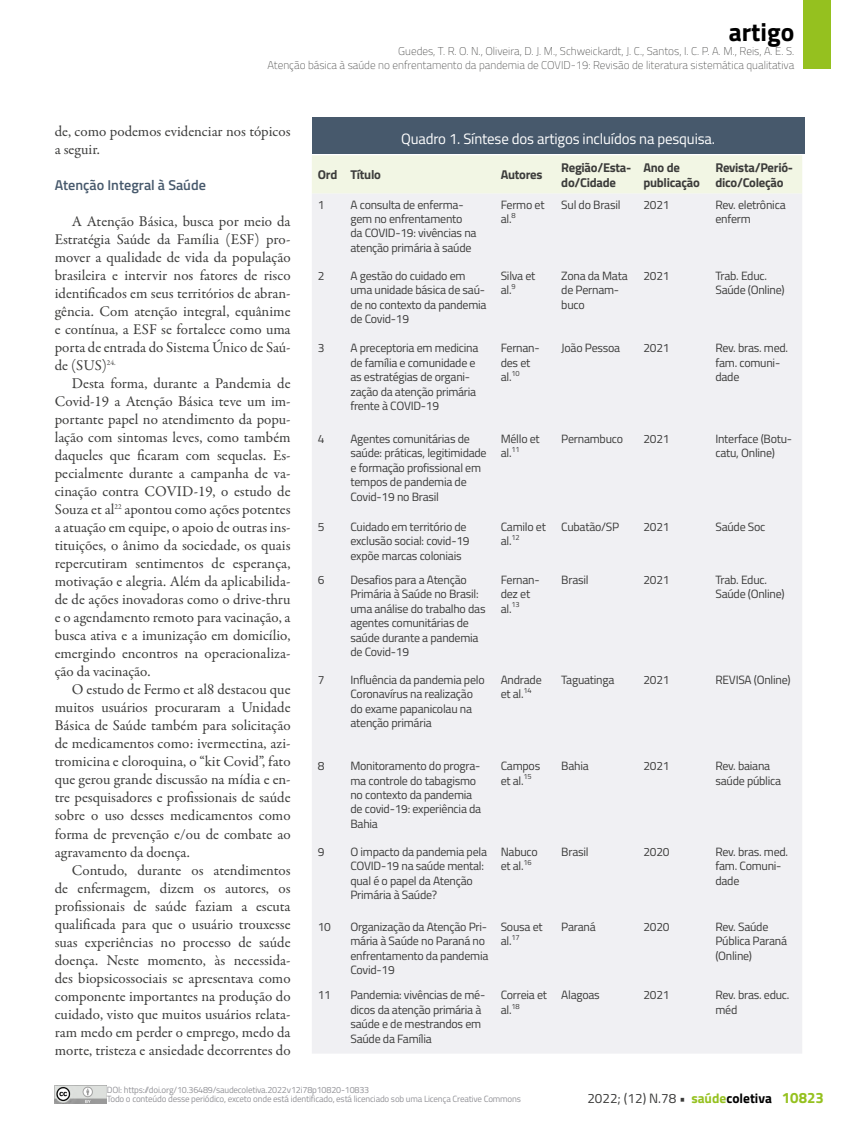
<style>
.page{position:relative;width:859px;height:1132px;background:#fff}
.page>*{position:absolute;margin:0;border:0;box-sizing:border-box;transform-origin:0 0}
.t1{font:700 25.5px "Titillium";color:#000}
.t2{font:15px/18px "Garamond Premr Pro";color:#3c3c3b;text-align:justify}
.t3{font:15px "Titillium";letter-spacing:-.01em;color:#fff}
.t4{font:600 14.25px "Titillium";color:#47596c}
.t5{font:13.5px "Titillium";color:#3c3c3b}
.t6{font:700 12.75px/15.3px "Titillium";letter-spacing:-.02em;color:#3c3c3b}
.t7{font:12px/14.4px "Titillium";letter-spacing:-.02em;color:#3c3c3b}
.t8{font:100 11.25px/13.5px "Titillium";color:#3c3c3b;text-align:right}
.t9{font:9px/9.4px "Titillium";letter-spacing:-.02em;color:#939398}
.s1{font-weight:700}
.s2{font-weight:700;color:#95c11f}
.s3{font-weight:700;color:#000}
.s4{font-weight:700;font-size:15px;color:#95c11f}
</style>
<div class="page">
<div style="left:804px;top:0;width:27px;height:69px;background:#95c11f"></div>
<img style="left:55px;top:1085px;width:51px;height:17px">
<div style="left:312px;top:118px;width:492px;height:36px;background:#47596c"></div>
<div style="left:312px;top:155px;width:490px;height:38px;background:#f2f6e4"></div>
<div style="left:312px;top:193px;width:490px;height:860px;background:#f0f0f3"></div>
<h1 class="t1" style="left:729px;top:12px;width:67px">artigo</h1>
<p class="t8" style="left:267px;top:44px;width:528px">Guedes, T. R. O. N., Oliveira, D. J. M., Schweickardt, J. C., Santos, I. C. P. A. M., Reis, A. E. S.<br>Atenção básica à saúde no enfrentamento da pandemia de COVID-19: Revisão de literatura sistemática qualitativa</p>
<p class="t2" style="left:55px;top:122px;width:237px">de, como podemos evidenciar nos tópicos a seguir.</p>
<p class="t4" style="left:55px;top:174px;width:153px">Atenção Integral à Saúde</p>
<p class="t2" style="left:55px;top:212px;width:237px;text-indent:17px">A Atenção Básica, busca por meio da Estratégia Saúde da Família (ESF) pro&shy;mover a qualidade de vida da população brasileira e intervir nos fatores de risco identificados em seus territórios de abran&shy;gência. Com atenção integral, equânime e contínua, a ESF se fortalece como uma porta de entrada do Sistema Único de Saú&shy;de (SUS)<sup>24.</sup></p>
<p class="t2" style="left:55px;top:374px;width:237px;text-indent:17px">Desta forma, durante a Pandemia de Covid-19 a Atenção Básica teve um im&shy;portante papel no atendimento da popu&shy;lação com sintomas leves, como também daqueles que ficaram com sequelas. Es&shy;pecialmente durante a campanha de va&shy;cinação contra COVID-19, o estudo de Souza et al<sup>22</sup> apontou como ações potentes a atuação em equipe, o apoio de outras ins&shy;tituições, o ânimo da sociedade, os quais repercutiram sentimentos de esperança, motivação e alegria. Além da aplicabilida&shy;de de ações inovadoras como o drive-thru e o agendamento remoto para vacinação, a busca ativa e a imunização em domicílio, emergindo encontros na operacionaliza&shy;ção da vacinação.</p>
<p class="t2" style="left:55px;top:680px;width:237px;text-indent:17px">O estudo de Fermo et al8 destacou que muitos usuários procuraram a Unidade Básica de Saúde também para solicitação de medicamentos como: ivermectina, azi&shy;tromicina e cloroquina, o “kit Covid”, fato que gerou grande discussão na mídia e en&shy;tre pesquisadores e profissionais de saúde sobre o uso desses medicamentos como forma de prevenção e/ou de combate ao agravamento da doença.</p>
<p class="t2" style="left:55px;top:860px;width:237px;text-indent:17px">Contudo, durante os atendimentos de enfermagem, dizem os autores, os profissionais de saúde faziam a escuta qualificada para que o usuário trouxesse suas experiências no processo de saúde doença. Neste momento, às necessida&shy;des biopsicossociais se apresentava como componente importantes na produção do cuidado, visto que muitos usuários relata&shy;ram medo em perder o emprego, medo da morte, tristeza e ansiedade decorrentes do</p>
<p class="t3" style="left:401px;top:128px;width:316px">Quadro 1. Síntese dos artigos incluídos na pesquisa.</p>
<p class="t6" style="left:318px;top:166px;width:65px">Ord Título</p>
<p class="t6" style="left:501px;top:166px;width:43px">Autores</p>
<p class="t6" style="left:561px;top:159px;width:72px">Região/Esta&shy;do/Cidade</p>
<p class="t6" style="left:643px;top:159px;width:58px">Ano de publicação</p>
<p class="t6" style="left:715px;top:159px;width:79px">Revista/Perió&shy;dico/Coleção</p>
<p class="t7" style="left:318px;top:196px;width:8px">1</p>
<p class="t7" style="left:350px;top:196px;width:128px">A consulta de enferma&shy;gem no enfrentamento da COVID-19: vivências na atenção primária à saúde</p>
<p class="t7" style="left:501px;top:196px;width:45px">Fermo et al.<sup>8</sup></p>
<p class="t7" style="left:561px;top:196px;width:61px">Sul do Brasil</p>
<p class="t7" style="left:643px;top:196px;width:28px">2021</p>
<p class="t7" style="left:715px;top:196px;width:72px">Rev. eletrônica enferm</p>
<p class="t7" style="left:318px;top:268px;width:8px">2</p>
<p class="t7" style="left:350px;top:268px;width:138px">A gestão do cuidado em uma unidade básica de saú&shy;de no contexto da pandemia de Covid-19</p>
<p class="t7" style="left:501px;top:268px;width:36px">Silva et al.<sup>9</sup></p>
<p class="t7" style="left:561px;top:268px;width:68px">Zona da Mata de Pernam&shy;buco</p>
<p class="t7" style="left:643px;top:268px;width:28px">2021</p>
<p class="t7" style="left:715px;top:268px;width:71px">Trab. Educ.<br>Saúde (Online)</p>
<p class="t7" style="left:318px;top:340px;width:8px">3</p>
<p class="t7" style="left:350px;top:340px;width:130px">A preceptoria em medicina de família e comunidade e as estratégias de organi&shy;zação da atenção primária frente à COVID-19</p>
<p class="t7" style="left:501px;top:340px;width:41px">Fernan&shy;des et al.<sup>10</sup></p>
<p class="t7" style="left:561px;top:340px;width:60px">João Pessoa</p>
<p class="t7" style="left:643px;top:340px;width:28px">2021</p>
<p class="t7" style="left:715px;top:340px;width:74px">Rev. bras. med. fam. comuni&shy;dade</p>
<p class="t7" style="left:318px;top:431px;width:8px">4</p>
<p class="t7" style="left:350px;top:431px;width:138px">Agentes comunitárias de saúde: práticas, legitimidade e formação profissional em tempos de pandemia de<br>Covid-19 no Brasil</p>
<p class="t7" style="left:501px;top:431px;width:41px">Méllo et al.<sup>11</sup></p>
<p class="t7" style="left:561px;top:431px;width:63px">Pernambuco</p>
<p class="t7" style="left:643px;top:431px;width:28px">2021</p>
<p class="t7" style="left:715px;top:431px;width:78px">Interface (Botu&shy;catu, Online)</p>
<p class="t7" style="left:318px;top:519px;width:8px">5</p>
<p class="t7" style="left:350px;top:519px;width:121px">Cuidado em território de exclusão social: covid-19 expõe marcas coloniais</p>
<p class="t7" style="left:501px;top:519px;width:47px">Camilo et al.<sup>12</sup></p>
<p class="t7" style="left:561px;top:519px;width:60px">Cubatão/SP</p>
<p class="t7" style="left:643px;top:519px;width:28px">2021</p>
<p class="t7" style="left:715px;top:519px;width:52px">Saúde Soc</p>
<p class="t7" style="left:318px;top:571px;width:8px">6</p>
<p class="t7" style="left:350px;top:571px;width:137px">Desafios para a Atenção<br>Primária à Saúde no Brasil: uma análise do trabalho das agentes comunitárias de saúde durante a pandemia de Covid-19</p>
<p class="t7" style="left:501px;top:571px;width:41px">Fernan&shy;dez et al.<sup>13</sup></p>
<p class="t7" style="left:561px;top:571px;width:29px">Brasil</p>
<p class="t7" style="left:643px;top:571px;width:28px">2021</p>
<p class="t7" style="left:715px;top:571px;width:71px">Trab. Educ.<br>Saúde (Online)</p>
<p class="t7" style="left:318px;top:671px;width:8px">7</p>
<p class="t7" style="left:350px;top:671px;width:136px">Influência da pandemia pelo<br>Coronavírus na realização do exame papanicolau na atenção primária</p>
<p class="t7" style="left:501px;top:671px;width:43px">Andrade et al.<sup>14</sup></p>
<p class="t7" style="left:561px;top:671px;width:55px">Taguatinga</p>
<p class="t7" style="left:643px;top:671px;width:28px">2021</p>
<p class="t7" style="left:715px;top:671px;width:77px">REVISA (Online)</p>
<p class="t7" style="left:318px;top:757px;width:8px">8</p>
<p class="t7" style="left:350px;top:757px;width:132px">Monitoramento do progra&shy;ma controle do tabagismo no contexto da pandemia de covid-19: experiência da<br>Bahia</p>
<p class="t7" style="left:501px;top:757px;width:41px">Campos et al.<sup>15</sup></p>
<p class="t7" style="left:561px;top:757px;width:29px">Bahia</p>
<p class="t7" style="left:643px;top:757px;width:28px">2021</p>
<p class="t7" style="left:715px;top:757px;width:67px">Rev. baiana saúde pública</p>
<p class="t7" style="left:318px;top:843px;width:8px">9</p>
<p class="t7" style="left:350px;top:843px;width:138px">O impacto da pandemia pela<br>COVID-19 na saúde mental: qual é o papel da Atenção<br>Primária à Saúde?</p>
<p class="t7" style="left:501px;top:843px;width:39px">Nabuco et al.<sup>16</sup></p>
<p class="t7" style="left:561px;top:843px;width:29px">Brasil</p>
<p class="t7" style="left:643px;top:843px;width:28px">2020</p>
<p class="t7" style="left:715px;top:843px;width:74px">Rev. bras. med. fam. Comuni&shy;dade</p>
<p class="t7" style="left:318px;top:918px;width:15px">10</p>
<p class="t7" style="left:350px;top:918px;width:139px">Organização da Atenção Pri&shy;mária à Saúde no Paraná no enfrentamento da pandemia<br>Covid-19</p>
<p class="t7" style="left:501px;top:918px;width:43px">Sousa et al.<sup>17</sup></p>
<p class="t7" style="left:561px;top:918px;width:36px">Paraná</p>
<p class="t7" style="left:643px;top:918px;width:28px">2020</p>
<p class="t7" style="left:715px;top:918px;width:73px">Rev. Saúde<br>Pública Paraná (Online)</p>
<p class="t7" style="left:318px;top:987px;width:15px">11</p>
<p class="t7" style="left:350px;top:987px;width:136px">Pandemia: vivências de mé&shy;dicos da atenção primária à saúde e de mestrandos em<br>Saúde da Família</p>
<p class="t7" style="left:501px;top:987px;width:48px">Correia et al.<sup>18</sup></p>
<p class="t7" style="left:561px;top:987px;width:40px">Alagoas</p>
<p class="t7" style="left:643px;top:987px;width:28px">2021</p>
<p class="t7" style="left:715px;top:987px;width:76px">Rev. bras. educ. méd</p>
<p class="t9" style="left:107px;top:1084px;width:416px">DOI: https://doi.org/10.36489/saudecoletiva.2022v12i78p10820-10833<br>Todo o conteúdo desse periódico, exceto onde está identificado, está licenciado sob uma Licença Creative Commons</p>
<p class="t5" style="left:587px;top:1087px;width:238px">2022; (12) N.78 <span class="s1">•</span> <span class="s2">saúde</span><span class="s3">coletiva</span> <span class="s4">10823</span></p>
</div>
